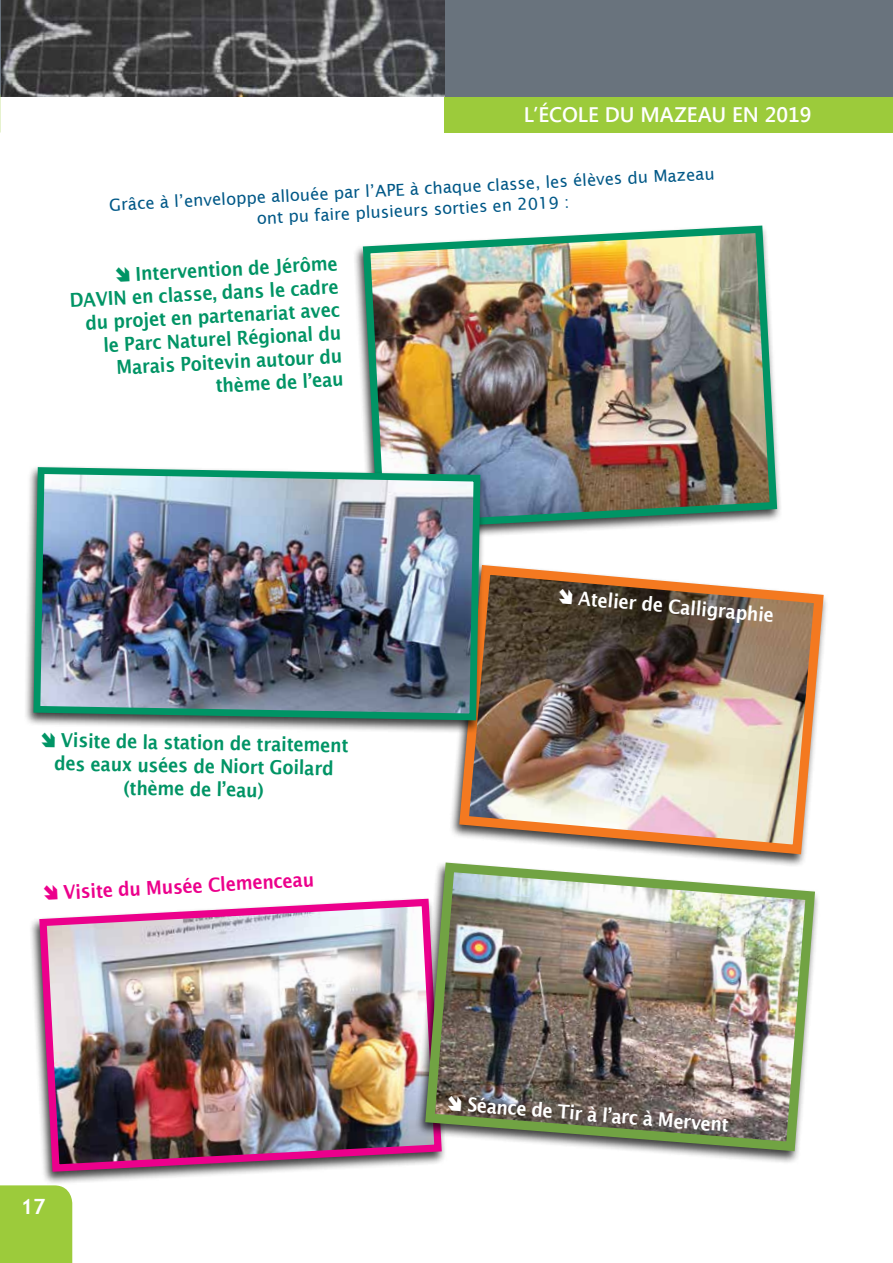
<style>
.page{position:relative;width:893px;height:1263px;background:#fff}
.page>*{position:absolute;margin:0;border:0;box-sizing:border-box;transform-origin:0 0}
.t1{font:600 21px "Segoe UI";color:#fff}
.t2{font:700 21px "Trebuchet MS";color:#fff}
.t3{font:600 19.35px/23.2px "Lucida Sans";color:#009465;text-align:right;scale:.9 1}
.t4{font:600 19.35px "Lucida Sans";color:#fff;scale:.9 1}
.t5{font:600 19.35px "Lucida Sans";color:#ec008c;scale:.9 1}
.t6{font:16.5px/21px "Lucida Sans";color:#005887;text-align:center}
</style>
<div class="page">
<div style="left:444px;top:95px;width:449px;height:38px;background:#9ccb3b"></div>
<div style="left:0;top:0;width:893px;height:96px;background:#69737d"></div>
<img style="left:1px;top:0;width:443px;height:96px">
<img style="left:454px;top:565px;width:373px;height:293px">
<img style="left:359px;top:225px;width:422px;height:309px">
<div style="left:29px;top:896px;width:418px;height:289px;background:#000;opacity:.75"></div>
<img style="left:36px;top:896px;width:410px;height:279px">
<div style="left:23px;top:465px;width:463px;height:269px;background:#000;opacity:.75"></div>
<img style="left:30px;top:464px;width:454px;height:260px">
<div style="left:415px;top:860px;width:405px;height:304px;background:#000;opacity:.75"></div>
<img style="left:420px;top:858px;width:400px;height:298px">
<div style="left:0;top:1185px;width:72px;height:78px;background:#9ccb3b"></div>
<p class="t1" style="left:524px;top:99px;width:289px">L’ÉCOLE DU MAZEAU EN 2019</p>
<p class="t6" style="left:109px;top:194px;width:609px;rotate:-3deg">Grâce à l’enveloppe allouée par l’APE à chaque classe, les élèves du Mazeau ont pu faire plusieurs sorties en 2019 :</p>
<p class="t3" style="left:68px;top:265px;width:302px;rotate:-3deg">➔ Intervention de Jérôme<br>Davin en classe, dans le cadre du projet en partenariat avec le Parc Naturel Régional du<br>Marais Poitevin autour du thème de l’eau</p>
<p class="t3" style="left:40px;top:728px;width:344px;text-align:center;rotate:1deg">➔ Visite de la station de traitement des eaux usées de Niort Goilard (thème de l’eau)</p>
<p class="t5" style="left:42px;top:882px;width:305px;rotate:-3deg">➔ Visite du Musée Clemenceau</p>
<p class="t2" style="left:21px;top:1193px;width:26px">17</p>
<p class="t4" style="left:559px;top:585px;width:243px;rotate:5deg">➔ Atelier de Calligraphie</p>
<p class="t4" style="left:447px;top:1093px;width:316px;rotate:4deg">➔ Séance de Tir à l’arc à Mervent</p>
</div>
